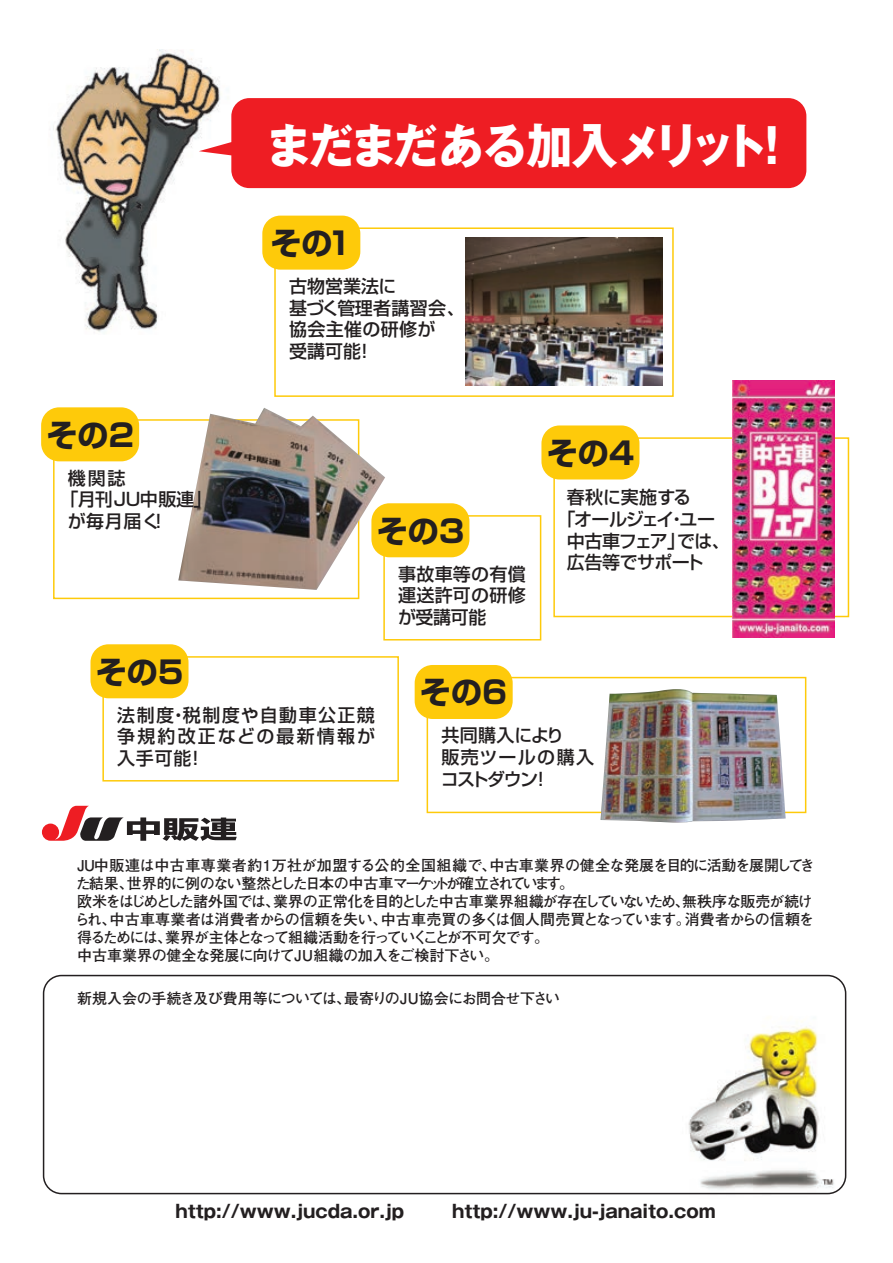
<style>
.page{position:relative;width:893px;height:1263px;background:#fff}
.page>*{position:absolute;margin:0;border:0;box-sizing:border-box;transform-origin:0 0}
.t1{font:700 48px "Gothic MB101 Pro";letter-spacing:-.065em;color:#fff;scale:.95 1}
.t2{font:700 31.2px "Shin Go Pro";letter-spacing:-.05em;color:#231f20}
.t3{font:500 18px/21.6px "Shin Go Pro";letter-spacing:.015em;color:#231f20}
.t4{font:700 18px "Gothic MB101 Pro";color:#231f20}
.t5{font:500 18px "Shin Go Pro";letter-spacing:-.06em;color:#231f20}
.t6{font:500 18px "Shin Go Pro";letter-spacing:-.055em;color:#231f20}
.t7{font:500 18px "Shin Go Pro";letter-spacing:-.085em;color:#231f20}
.t8{font:500 18px "Shin Go Pro";letter-spacing:-.03em;color:#231f20}
.t9{font:700 15px/18px "Futo Go B101 Pro";letter-spacing:-.05em;color:#231f20}
</style>
<div class="page">
<div style="left:553px;top:437px;width:296px;height:180px;border:2px solid #feca0a"></div>
<div style="left:53px;top:419px;width:306px;height:180px;border:2px solid #feca0a"></div>
<img style="left:672px;top:981px;width:168px;height:214px">
<img style="left:53px;top:50px;width:209px;height:282px">
<div style="left:274px;top:227px;width:400px;height:170px;border:2px solid #feca0a"></div>
<div style="left:199px;top:98px;width:607px;height:90px;background:#ee1d23"></div>
<div style="left:43px;top:975px;width:803px;height:219px;border:2px solid #231f20;border-radius:18px"></div>
<img style="left:465px;top:237px;width:198px;height:149px">
<div style="left:262px;top:216px;width:98px;height:54px;background:#feca0a;border-radius:18px"></div>
<div style="left:41px;top:407px;width:98px;height:54px;background:#feca0a;border-radius:18px"></div>
<div style="left:541px;top:425px;width:98px;height:54px;background:#feca0a;border-radius:18px"></div>
<div style="left:427px;top:677px;width:379px;height:136px;border:2px solid #feca0a"></div>
<div style="left:415px;top:665px;width:98px;height:54px;background:#feca0a;border-radius:18px"></div>
<img style="left:601px;top:689px;width:185px;height:133px">
<div style="left:102px;top:656px;width:297px;height:125px;border:2px solid #feca0a"></div>
<div style="left:90px;top:644px;width:98px;height:54px;background:#feca0a;border-radius:18px"></div>
<div style="left:383px;top:515px;width:158px;height:125px;border:2px solid #feca0a"></div>
<div style="left:371px;top:503px;width:98px;height:54px;background:#feca0a;border-radius:18px"></div>
<svg style="left:42px;top:806px;width:195px;height:35px"></svg>
<img style="left:178px;top:408px;width:207px;height:182px">
<img style="left:733px;top:381px;width:101px;height:257px">
<h1 class="t1" style="left:266px;top:105px;width:558px">まだまだある加入メリット！</h1>
<h2 class="t2" style="left:270px;top:218px;width:86px">その１</h2>
<h2 class="t2" style="left:46px;top:410px;width:92px">その２</h2>
<p class="t3" style="left:68px;top:465px;width:59px">機関誌</p>
<p class="t7" style="left:61px;top:485px;width:152px">「月刊ＪＵ中販連」</p>
<p class="t3" style="left:68px;top:508px;width:101px">が毎月届く！</p>
<p class="t3" style="left:289px;top:273px;width:177px">古物営業法に<br>基づく管理者講習会、協会主催の研修が<br>受講可能！</p>
<h2 class="t2" style="left:377px;top:506px;width:92px">その３</h2>
<p class="t3" style="left:398px;top:561px;width:129px;text-align:justify">事故車等の有償運送許可の研修が受講可能</p>
<h2 class="t2" style="left:547px;top:428px;width:92px">その４</h2>
<p class="t3" style="left:567px;top:485px;width:126px">春秋に実施する</p>
<p class="t5" style="left:557px;top:504px;width:159px">「オールジェイ・ユー</p>
<p class="t6" style="left:567px;top:526px;width:164px">中古車フェア」では、</p>
<p class="t8" style="left:567px;top:548px;width:138px">広告等でサポート</p>
<h2 class="t2" style="left:96px;top:647px;width:92px">その５</h2>
<p class="t3" style="left:117px;top:702px;width:259px;text-align:justify">法制度・税制度や自動車公正競争規約改正などの最新情報が入手可能！</p>
<h2 class="t2" style="left:420px;top:668px;width:92px">その６</h2>
<p class="t3" style="left:441px;top:723px;width:155px">共同購入により<br>販売ツールの購入コストダウン！</p>
<p class="t9" style="left:74px;top:854px;width:743px">ＪＵ中販連は中古車専業者約1万社が加盟する公的全国組織で、中古車業界の健全な発展を目的に活動を展開してきた結果、世界的に例のない整然とした日本の中古車マーケットが確立されています。<br>欧米をはじめとした諸外国では、業界の正常化を目的とした中古車業界組織が存在していないため、無秩序な販売が続けられ、中古車専業者は消費者からの信頼を失い、中古車売買の多くは個人間売買となっています。消費者からの信頼を得るためには、業界が主体となって組織活動を行っていくことが不可欠です。<br>中古車業界の健全な発展に向けてＪＵ組織の加入をご検討下さい。</p>
<p class="t9" style="left:77px;top:987px;width:485px">新規入会の手続き及び費用等については、最寄りのＪＵ協会にお問合せ下さい</p>
<p class="t4" style="left:175px;top:1196px;width:542px">http://www.jucda.or.jp　 　http://www.ju-janaito.com</p>
</div>
